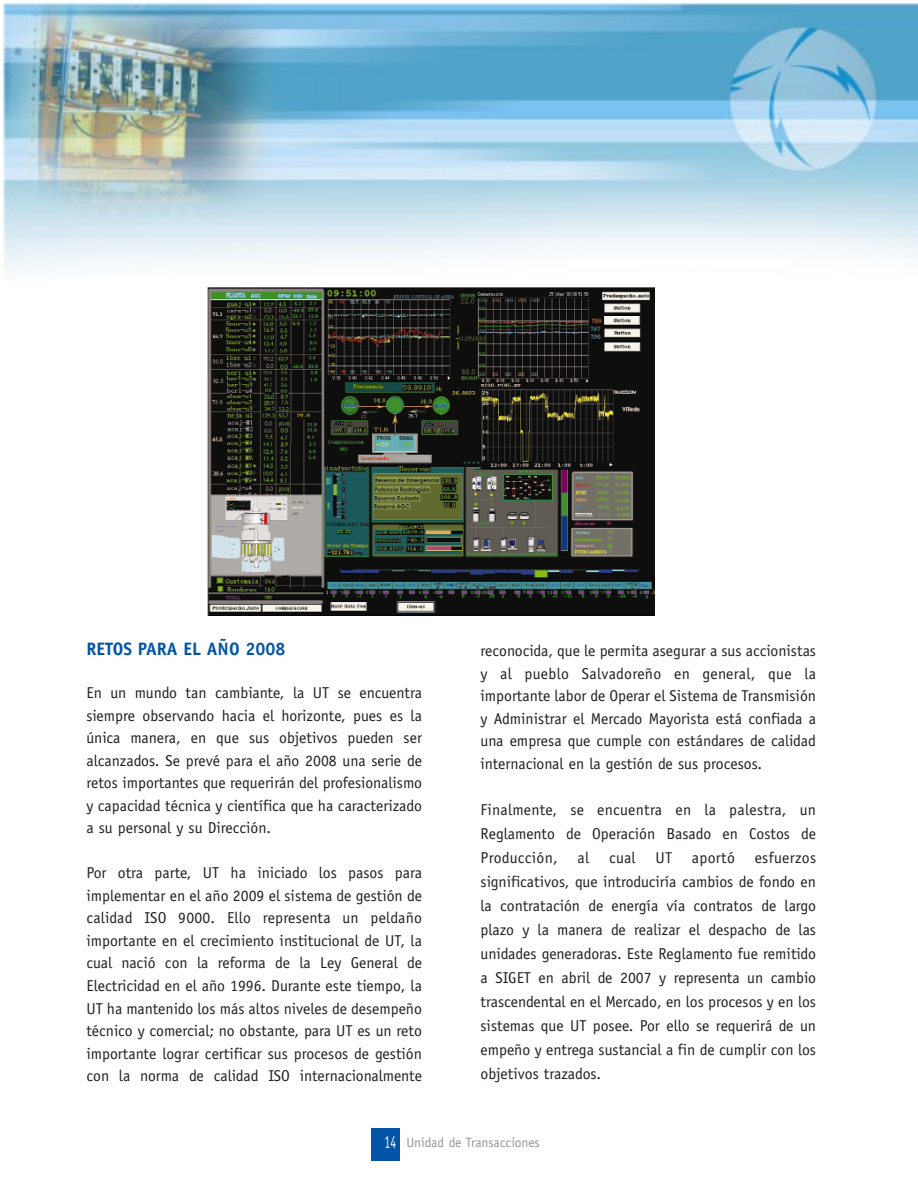
<style>
.page{position:relative;width:918px;height:1188px;background:#fff}
.page>*{position:absolute;margin:0;border:0;box-sizing:border-box;transform-origin:0 0}
.t1{font:700 18px "Officina Sans";color:#0154a6}
.t2{font:15.75px/22.5px "Officina Sans";color:#231f20;text-align:justify}
.t3{font:13.5px "Officina Sans";letter-spacing:-.01em;color:#939598}
.s1{font-size:18px;color:#fff}
</style>
<div class="page">
<img style="left:2px;top:3px;width:916px;height:267px">
<div style="left:371px;top:1128px;width:29px;height:32px;background:#0154a6"></div>
<img style="left:208px;top:288px;width:447px;height:328px">
<p class="t1" style="left:86px;top:642px;width:201px">RETOS PARA EL AÑO 2008</p>
<p class="t2" style="left:86px;top:683px;width:337px">En un mundo tan cambiante, la UT se encuentra siempre observando hacia el horizonte, pues es la única manera, en que sus objetivos pueden ser alcanzados. Se prevé para el año 2008 una serie de retos importantes que requerirán del profesionalismo y capacidad técnica y científica que ha caracterizado a su personal y su Dirección.</p>
<p class="t2" style="left:86px;top:863px;width:337px">Por otra parte, UT ha iniciado los pasos para implementar en el año 2009 el sistema de gestión de calidad ISO 9000. Ello representa un peldaño importante en el crecimiento institucional de UT, la cual nació con la reforma de la Ley General de Electricidad en el año 1996. Durante este tiempo, la UT ha mantenido los más altos niveles de desempeño técnico y comercial; no obstante, para UT es un reto importante lograr certificar sus procesos de gestión con la norma de calidad ISO internacionalmente</p>
<p class="t2" style="left:480px;top:641px;width:337px">reconocida, que le permita asegurar a sus accionistas y al pueblo Salvadoreño en general, que la importante labor de Operar el Sistema de Transmisión y Administrar el Mercado Mayorista está confiada a una empresa que cumple con estándares de calidad internacional en la gestión de sus procesos.</p>
<p class="t2" style="left:481px;top:799px;width:337px;line-height:24px">Finalmente, se encuentra en la palestra, un Reglamento de Operación Basado en Costos de Producción,</p>
<p class="t2" style="left:481px;top:847px;width:337px;line-height:24px;text-indent:274px">esfuerzos significativos, que introduciría cambios de fondo en la contratación de energía vía contratos de largo plazo y la manera de realizar el despacho de las unidades generadoras. Este Reglamento fue remitido a SIGET en abril de 2007 y representa un cambio trascendental en el Mercado, en los procesos y en los sistemas que UT posee. Por ello se requerirá de un empeño y entrega sustancial a fin de cumplir con los objetivos trazados.</p>
<p class="t2" style="left:578px;top:848px;width:13px">al</p>
<p class="t2" style="left:609px;top:848px;width:28px">cual</p>
<p class="t2" style="left:655px;top:848px;width:18px">UT</p>
<p class="t2" style="left:692px;top:848px;width:44px">aportó</p>
<p class="t3" style="left:385px;top:1137px;width:157px"><span class="s1">14</span> Unidad de Transacciones</p>
</div>
